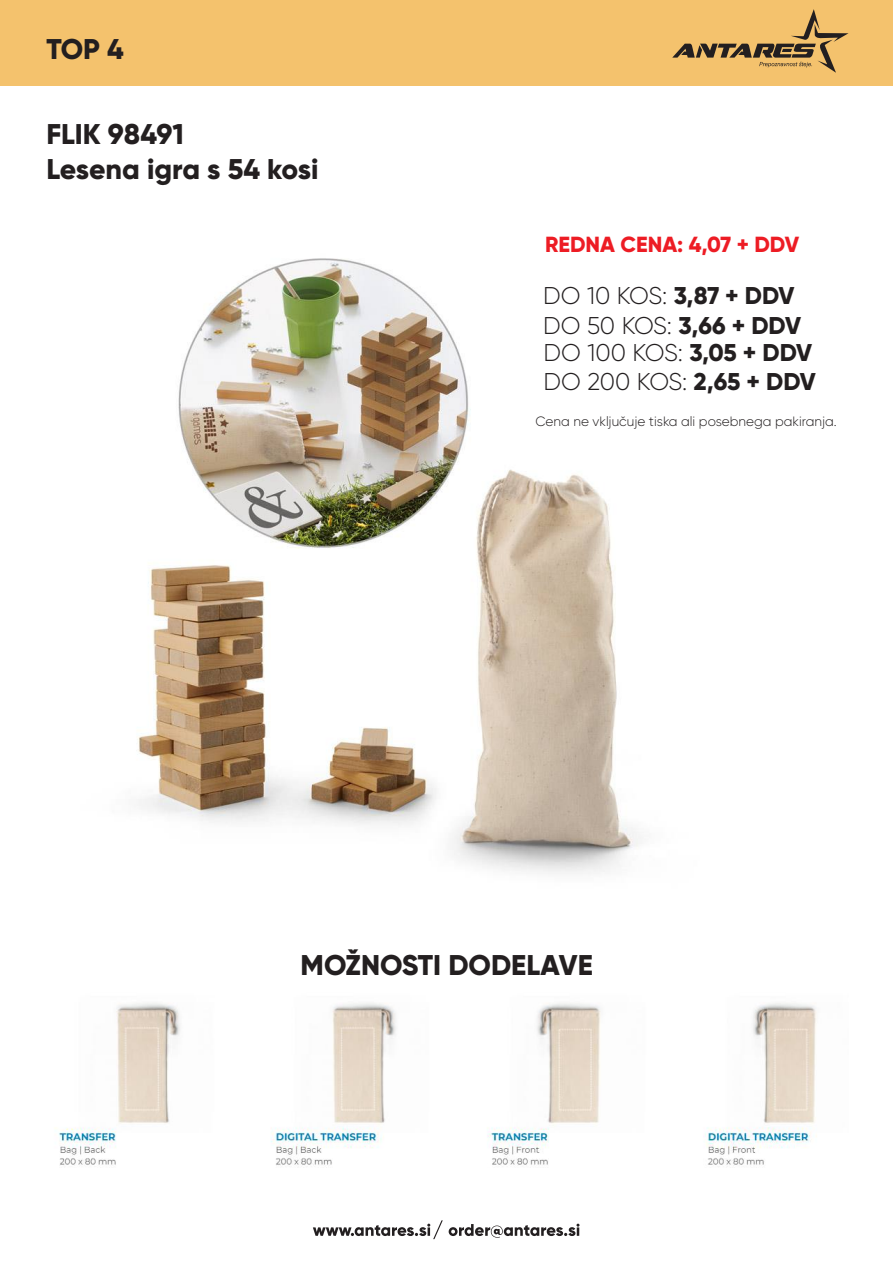
<style>
.page{position:relative;width:893px;height:1263px;background:#fff}
.page>*{position:absolute;margin:0;border:0;box-sizing:border-box;transform-origin:0 0}
.t1{font:800 28.5px/35px "Gilroy";color:#231f20}
.t2{font:300 24.3px/28.8px "Gilroy";letter-spacing:-.01em;color:#231f20}
.t3{font:800 21.9px "Gilroy";color:#ed1c24}
.t4{font:300 13.5px "Gilroy";color:#231f20}
.s1{font-weight:800}
</style>
<div class="page">
<div style="left:0;top:0;width:893px;height:85px;background:#f4c26d"></div>
<svg style="left:672px;top:9px;width:176px;height:64px"></svg>
<svg style="left:313px;top:1220px;width:266px;height:19px"></svg>
<img style="left:137px;top:258px;width:504px;height:616px">
<img style="left:55px;top:1003px;width:762px;height:162px">
<p class="t1" style="left:46px;top:32px;width:79px">TOP 4</p>
<p class="t1" style="left:46px;top:118px;width:274px">FLIK 98491<br>Lesena igra s 54 kosi</p>
<p class="t3" style="left:545px;top:235px;width:256px">REDNA CENA: 4,07 + DDV</p>
<p class="t2" style="left:543px;top:282px;width:274px">DO 10 KOS: <span class="s1">3,87 + DDV<br></span>DO 50 KOS: <span class="s1">3,66 + DDV<br></span>DO 100 KOS: <span class="s1">3,05 + DDV<br></span>DO 200 KOS: <span class="s1">2,65 + DDV</span></p>
<p class="t4" style="left:535px;top:415px;width:303px">Cena ne vključuje tiska ali posebnega pakiranja.</p>
<p class="t1" style="left:301px;top:948px;width:294px">MOŽNOSTI DODELAVE</p>
</div>
